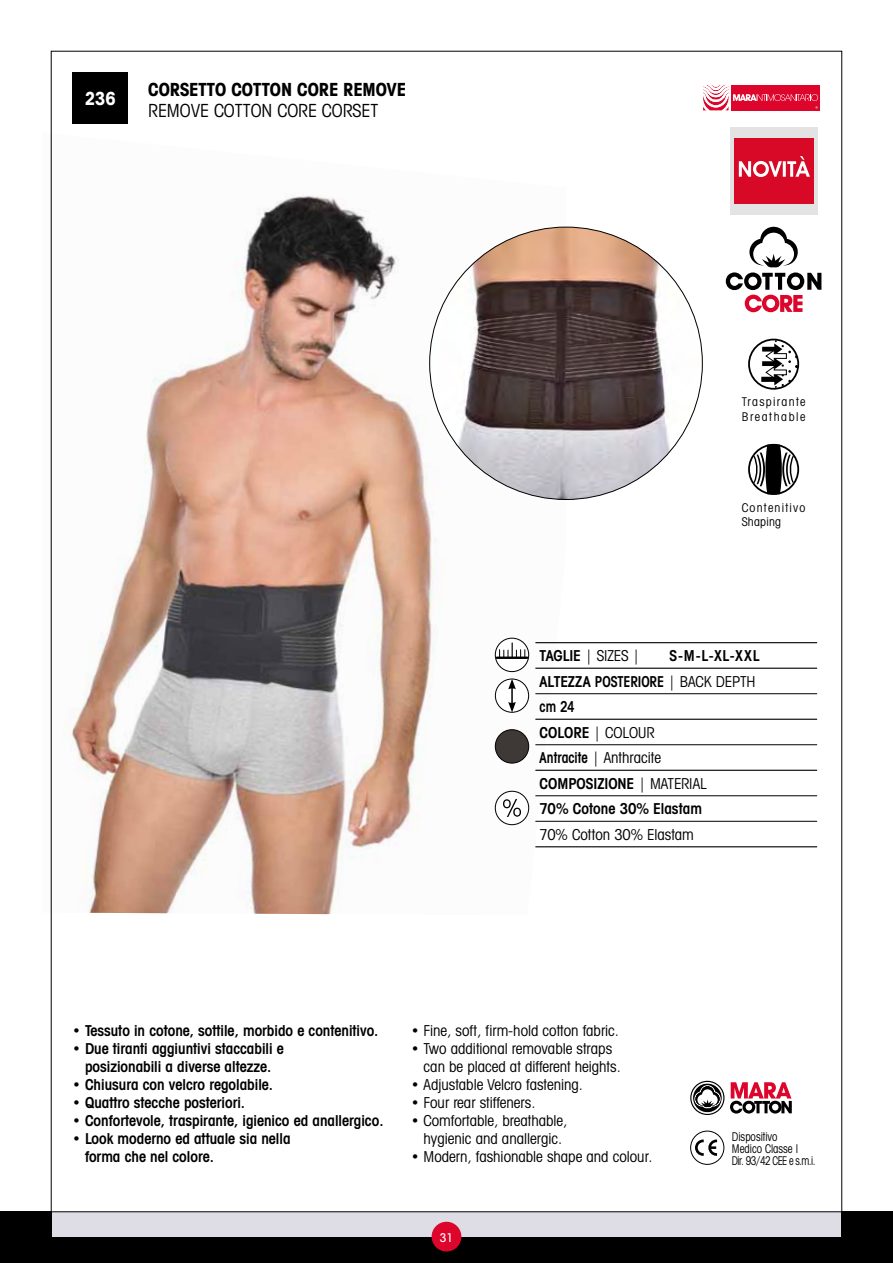
<style>
.page{position:relative;width:893px;height:1263px;background:#fff}
.page>*{position:absolute;margin:0;border:0;box-sizing:border-box;transform-origin:0 0}
.t1{font:700 condensed 18px "Avant Garde IT Cby BT";color:#000}
.t2{font:condensed 18px "Avant Garde IT Cby BT";color:#000}
.t3{font:700 condensed 18px "Avant Garde IT Cby BT";color:#fff}
.t4{font:600 condensed 15px/25.5px "Avant Garde IT Cby BT";color:#000}
.t5{font:condensed 15px/18px "Avant Garde IT Cby BT";color:#000}
.t6{font:500 condensed 15px "Avant Garde IT Cby BT";color:#fff}
.t7{font:condensed 12px/12px "Avant Garde IT Cby BT";color:#000;scale:.9 1}
.t8{font:condensed 12px/14.4px "Avant Garde IT Cby BT";letter-spacing:.11em;color:#000}
.t9{font:condensed 12px/14.4px "Avant Garde IT Cby BT";letter-spacing:.105em;color:#000}
.s1{font-weight:600}
.s2{font-weight:400}
.s3{font-size:12px}
</style>
<div class="page">
<div style="left:0;top:1212px;width:893px;height:51px;background:#dedde6"></div>
<div style="left:842px;top:1212px;width:51px;height:51px;background:#000"></div>
<div style="left:0;top:1212px;width:51px;height:51px;background:#000"></div>
<div style="left:0;top:1237px;width:893px;height:26px;background:#000"></div>
<div style="left:432px;top:1222px;width:29px;height:29px;background:#dd052b;border-radius:50%"></div>
<img style="left:50px;top:132px;width:516px;height:783px">
<div style="left:690px;top:1131px;width:34px;height:34px;border:1px solid #000;border-radius:50%"></div>
<svg style="left:695px;top:1139px;width:22px;height:17px"></svg>
<svg style="left:730px;top:1082px;width:62px;height:31px"></svg>
<svg style="left:690px;top:1081px;width:34px;height:34px"></svg>
<img style="left:430px;top:227px;width:272px;height:272px;border-radius:136px">
<hr style="left:535px;top:693px;width:282px;height:1px;background:#000">
<hr style="left:535px;top:744px;width:282px;height:1px;background:#000">
<hr style="left:535px;top:795px;width:282px;height:1px;background:#000">
<hr style="left:535px;top:821px;width:282px;height:1px;background:#000">
<hr style="left:535px;top:668px;width:282px;height:1px;background:#000">
<hr style="left:535px;top:719px;width:282px;height:1px;background:#000">
<hr style="left:535px;top:770px;width:282px;height:1px;background:#000">
<hr style="left:535px;top:642px;width:282px;height:1px;background:#000">
<hr style="left:535px;top:846px;width:282px;height:1px;background:#000">
<div style="left:495px;top:791px;width:34px;height:34px;background:#fff;border-radius:50%"></div>
<div style="left:495px;top:791px;width:34px;height:34px;border:1px solid #000;border-radius:50%"></div>
<svg style="left:503px;top:799px;width:18px;height:18px"></svg>
<div style="left:495px;top:730px;width:34px;height:33px;background:#3e3936;border-radius:50%"></div>
<div style="left:495px;top:729px;width:34px;height:34px;border:1px solid #000;border-radius:50%"></div>
<svg style="left:495px;top:638px;width:34px;height:34px"></svg>
<div style="left:495px;top:638px;width:34px;height:34px;border:1px solid #000;border-radius:50%"></div>
<hr style="left:497px;top:656px;width:30px;height:3px;background:#000">
<svg style="left:499px;top:643px;width:26px;height:14px"></svg>
<div style="left:495px;top:679px;width:34px;height:33px;background:#fff;border-radius:50%"></div>
<div style="left:495px;top:679px;width:34px;height:34px;border:1px solid #000;border-radius:50%"></div>
<svg style="left:508px;top:679px;width:8px;height:33px"></svg>
<div style="left:731px;top:85px;width:89px;height:25px;background:#dd052b"></div>
<svg style="left:703px;top:85px;width:115px;height:25px"></svg>
<div style="left:730px;top:127px;width:87px;height:88px;background:#e3e3e3"></div>
<div style="left:734px;top:138px;width:79px;height:66px;background:#d70926"></div>
<svg style="left:739px;top:156px;width:71px;height:21px"></svg>
<svg style="left:726px;top:227px;width:95px;height:85px"></svg>
<div style="left:748px;top:444px;width:51px;height:51px;border:2px solid #000;border-radius:50%"></div>
<svg style="left:753px;top:444px;width:41px;height:50px"></svg>
<svg style="left:761px;top:339px;width:37px;height:50px"></svg>
<div style="left:748px;top:339px;width:51px;height:51px;border:2px solid #000;border-radius:50%"></div>
<div style="left:73px;top:73px;width:55px;height:51px;background:#000"></div>
<p class="t3" style="left:85px;top:88px;width:32px">236</p>
<p class="t1" style="left:148px;top:78px;width:259px">CORSETTO COTTON CORE REMOVE</p>
<p class="t2" style="left:148px;top:100px;width:232px">REMOVE COTTON CORE CORSET</p>
<p class="t8" style="left:742px;top:395px;width:65px">Traspirante<br>Breathable</p>
<p class="t9" style="left:742px;top:500px;width:65px">Contenitivo<br>Shaping</p>
<p class="t5" style="left:540px;top:647px;width:102px"><span class="s1">TAGLIE</span> | SIZES |</p>
<p class="t4" style="left:540px;top:643px;width:222px;text-indent:130px">S-M-L-XL-XXL<br>ALTEZZA POSTERIORE <span class="s2">| BACK DEPTH </span>cm 24<br>COLORE <span class="s2">| COLOUR<br></span>Antracite <span class="s2">| Anthracite<br></span>COMPOSIZIONE <span class="s2">| MATERIAL<br></span>70% Cotone 30% Elastam</p>
<p class="t5" style="left:540px;top:825px;width:156px">70% Cotton 30% Elastam</p>
<p class="t4" style="left:72px;top:1018px;width:308px">• Tessuto in cotone, sottile, morbido e contenitivo.</p>
<p class="t4" style="left:72px;top:1040px;width:213px;line-height:18px;text-align:center">• Due tiranti aggiuntivi staccabili e posizionabili a diverse altezze.</p>
<p class="t4" style="left:72px;top:1072px;width:202px">• Chiusura con velcro regolabile.</p>
<p class="t4" style="left:72px;top:1090px;width:174px">• Quattro stecche posteriori.</p>
<p class="t4" style="left:72px;top:1108px;width:313px">• Confortevole, traspirante, igienico ed anallergico.</p>
<p class="t4" style="left:85px;top:1130px;width:207px;line-height:18px;text-indent:-13px">• Look moderno ed attuale sia nella forma che nel colore.</p>
<p class="t5" style="left:411px;top:1022px;width:210px">• Fine, soft, firm-hold cotton fabric.</p>
<p class="t5" style="left:424px;top:1040px;width:199px;text-indent:-13px">• Two additional removable straps can be placed at different heights.</p>
<p class="t5" style="left:411px;top:1076px;width:174px">• Adjustable Velcro fastening.</p>
<p class="t5" style="left:411px;top:1094px;width:126px">• Four rear stiffeners.</p>
<p class="t5" style="left:411px;top:1112px;width:158px;text-align:center">• Comfortable, breathable, hygienic and anallergic.</p>
<p class="t5" style="left:411px;top:1148px;width:243px">• Modern, fashionable shape and colour.</p>
<p class="t6" style="left:439px;top:1227px;width:17px">3 1<span class="s3">3</span></p>
<p class="t7" style="left:732px;top:1131px;width:94px">Dispositivo<br>Medico Classe I<br>Dir. 93/42 CEE e s.m.i.</p>
</div>
